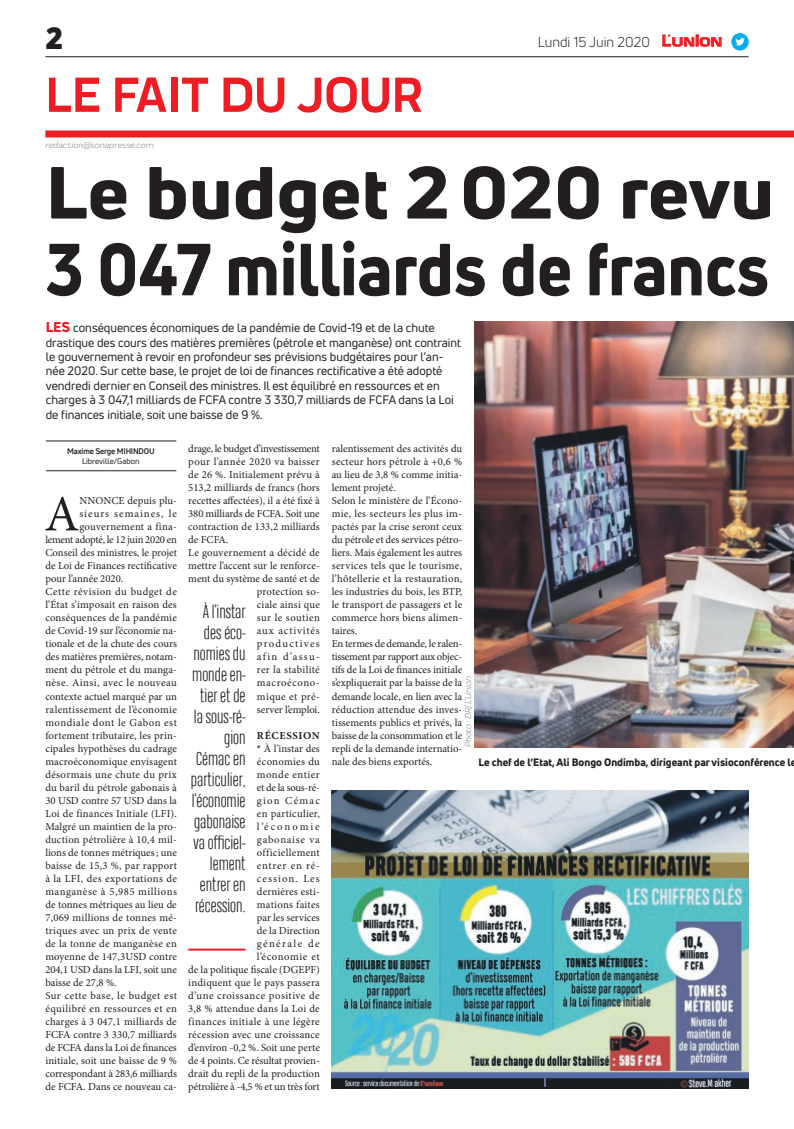
<style>
.page{position:relative;width:794px;height:1129px;background:#fff}
.page>*{position:absolute;margin:0;border:0;box-sizing:border-box;transform-origin:0 0}
.t1{font:800 72px "Uni Neue";color:#231f20;scale:.92 1}
.t2{font:800 72px "Uni Neue";color:#231f20;scale:1.09 1}
.t3{font:700 51px "Praktika";color:#ee1d23}
.t4{font:50.7px "Minion Pro";color:#231f20}
.t5{font:900 30px "Uni Neue";color:#231f20}
.t6{font:300 17.5px/21px "Heading Compressed Pro";color:#231f20;text-align:right}
.t7{font:14px "Uni Neue";color:#231f20}
.t8{font:12px/14.4px "Uni Neue";color:#231f20}
.t9{font:10.7px/13px "Minion Pro";letter-spacing:.005em;color:#231f20;text-align:right}
.t10{font:10.7px "Minion Pro";letter-spacing:.025em;color:#231f20}
.t11{font:10.7px "Minion Pro";letter-spacing:.035em;color:#231f20}
.t12{font:10.7px "Minion Pro";letter-spacing:.045em;color:#231f20}
.t13{font:10.7px "Minion Pro";letter-spacing:-.025em;color:#231f20}
.t14{font:10.7px "Minion Pro";letter-spacing:.03em;color:#231f20}
.t15{font:10.7px "Minion Pro";letter-spacing:.04em;color:#231f20}
.t16{font:10.7px "Minion Pro";letter-spacing:.05em;color:#231f20}
.t17{font:10.7px "Minion Pro";letter-spacing:.115em;color:#231f20}
.t18{font:10.7px "Minion Pro";letter-spacing:.09em;color:#231f20}
.t19{font:10.7px "Minion Pro";letter-spacing:.075em;color:#231f20}
.t20{font:10.7px "Minion Pro";letter-spacing:.055em;color:#231f20}
.t21{font:800 10.5px "Uni Neue";color:#231f20}
.t22{font:italic 9px "Praktika";color:#818386}
.t23{font:700 8px "Uni Neue";letter-spacing:-.02em;color:#231f20}
.t24{font:8px "Uni Neue";color:#231f20}
.s1{font-family:"Eurostile";font-weight:600;font-size:14.9px;color:#ee1d23}
.s2{font-family:"Eurostile";font-weight:600;font-size:11.4px;color:#ee1d23}
.s3{font-weight:800;font-size:14px;color:#ee1d23}
.s4{font-weight:700}
</style>
<div class="page">
<hr style="left:45px;top:56px;width:703px;height:1px;background:#231f20">
<div style="left:45px;top:130px;width:749px;height:7px;background:#ee1d23"></div>
<img style="left:475px;top:321px;width:319px;height:426px">
<svg style="left:662px;top:34px;width:60px;height:13px"></svg>
<div style="left:731px;top:33px;width:17px;height:18px;background:#00aeef;border-radius:50%"></div>
<svg style="left:735px;top:38px;width:10px;height:8px"></svg>
<img style="left:331px;top:790px;width:417px;height:298px">
<hr style="left:188px;top:948px;width:58px;height:2px;background:#ee1d23">
<hr style="left:46px;top:470px;width:130px;height:1px;background:#231f20">
<hr style="left:46px;top:440px;width:130px;height:1px;background:#231f20">
<h3 class="t5" style="left:45px;top:17px;width:19px">2</h3>
<h2 class="t3" style="left:45px;top:54px;width:378px">LE FAIT DU JOUR</h2>
<p class="t22" style="left:45px;top:139px;width:110px">redaction@sonapresse.com</p>
<h3 class="t7" style="left:538px;top:33px;width:186px">Lundi 15 Juin 2020 <span class="s1">L</span><span class="s2">UNION</span></h3>
<h1 class="t2" style="left:45px;top:144px;width:670px">Le budget 2020 revu</h1>
<h1 class="t1" style="left:45px;top:221px;width:788px">3 047 milliards de francs</h1>
<p class="t8" style="left:46px;top:320px;width:417px"><span class="s3">LES</span> conséquences économiques de la pandémie de Covid-19 et de la chute drastique des cours des matières premières (pétrole et manganèse) ont contraint le gouvernement à revoir en profondeur ses prévisions budgétaires pour l’an&shy;née 2020. Sur cette base, le projet de loi de finances rectificative a été adopté vendredi dernier en Conseil des ministres. Il est équilibré en ressources et en charges à 3 047,1 milliards de FCFA contre 3 330,7 milliards de FCFA dans la Loi de finances initiale, soit une baisse de 9 %.</p>
<p class="t23" style="left:67px;top:446px;width:89px">Maxime Serge MIHINDOU</p>
<p class="t24" style="left:82px;top:456px;width:59px">Libreville/Gabon</p>
<h3 class="t4" style="left:44px;top:480px;width:37px">A</h3>
<p class="t9" style="left:79px;top:494px;width:99px">NNONCE depuis plu-</p>
<p class="t18" style="left:79px;top:506px;width:99px">sieurs semaines, le</p>
<p class="t9" style="left:79px;top:520px;width:99px">gouvernement a fina-</p>
<p class="t13" style="left:45px;top:532px;width:133px">lement adopté, le 12 juin 2020 en</p>
<p class="t9" style="left:45px;top:546px;width:133px">Conseil des ministres, le projet</p>
<p class="t9" style="left:45px;top:559px;width:133px">de Loi de Finances rectificative</p>
<p class="t9" style="left:45px;top:572px;width:79px">pour l’année 2020.</p>
<p class="t12" style="left:45px;top:584px;width:133px">Cette révision du budget de</p>
<p class="t9" style="left:45px;top:598px;width:133px">l’État s’imposait en raison des</p>
<p class="t9" style="left:45px;top:611px;width:133px">conséquences de la pandémie</p>
<p class="t9" style="left:45px;top:624px;width:133px">de Covid-19 sur l’économie na-</p>
<p class="t9" style="left:45px;top:637px;width:133px">tionale et de la chute des cours</p>
<p class="t9" style="left:45px;top:650px;width:133px">des matières premières, notam-</p>
<p class="t9" style="left:45px;top:663px;width:133px">ment du pétrole et du manga-</p>
<p class="t11" style="left:45px;top:675px;width:133px">nèse. Ainsi, avec le nouveau</p>
<p class="t9" style="left:45px;top:689px;width:133px">contexte actuel marqué par un</p>
<p class="t14" style="left:45px;top:701px;width:133px">ralentissement de l’économie</p>
<p class="t12" style="left:45px;top:714px;width:133px">mondiale dont le Gabon est</p>
<p class="t9" style="left:45px;top:728px;width:133px">fortement tributaire, les prin-</p>
<p class="t9" style="left:45px;top:741px;width:133px">cipales hypothèses du cadrage</p>
<p class="t9" style="left:45px;top:754px;width:133px">macroéconomique envisagent</p>
<p class="t14" style="left:45px;top:766px;width:133px">désormais une chute du prix</p>
<p class="t9" style="left:45px;top:780px;width:133px">du baril du pétrole gabonais à</p>
<p class="t9" style="left:45px;top:793px;width:133px">30 USD contre 57 USD dans la</p>
<p class="t9" style="left:45px;top:806px;width:133px">Loi de finances Initiale (LFI).</p>
<p class="t9" style="left:45px;top:819px;width:133px">Malgré un maintien de la pro-</p>
<p class="t9" style="left:45px;top:832px;width:133px">duction pétrolière à 10,4 mil-</p>
<p class="t9" style="left:45px;top:845px;width:133px">lions de tonnes métriques; une</p>
<p class="t10" style="left:45px;top:857px;width:133px">baisse de 15,3 %, par rapport</p>
<p class="t11" style="left:45px;top:870px;width:133px">à la LFI, des exportations de</p>
<p class="t16" style="left:45px;top:883px;width:133px">manganèse à 5,985 millions</p>
<p class="t9" style="left:45px;top:897px;width:133px">de tonnes métriques au lieu de</p>
<p class="t10" style="left:45px;top:909px;width:133px">7,069 millions de tonnes mé-</p>
<p class="t10" style="left:45px;top:922px;width:133px">triques avec un prix de vente</p>
<p class="t10" style="left:45px;top:935px;width:133px">de la tonne de manganèse en</p>
<p class="t9" style="left:45px;top:949px;width:133px">moyenne de 147,3USD contre</p>
<p class="t9" style="left:45px;top:962px;width:133px">204,1 USD dans la LFI, soit une</p>
<p class="t9" style="left:45px;top:975px;width:73px">baisse de 27,8 %.</p>
<p class="t12" style="left:45px;top:987px;width:133px">Sur cette base, le budget est</p>
<p class="t11" style="left:45px;top:1000px;width:133px">équilibré en ressources et en</p>
<p class="t9" style="left:45px;top:1014px;width:133px">charges à 3 047,1 milliards de</p>
<p class="t9" style="left:45px;top:1027px;width:133px">FCFA contre 3 330,7 milliards</p>
<p class="t9" style="left:45px;top:1040px;width:133px">de FCFA dans la Loi de finances</p>
<p class="t9" style="left:45px;top:1053px;width:133px">initiale, soit une baisse de 9 %</p>
<p class="t9" style="left:45px;top:1066px;width:133px">correspondant à 283,6 milliards</p>
<p class="t9" style="left:45px;top:1079px;width:133px">de FCFA. Dans ce nouveau ca-</p>
<p class="t13" style="left:188px;top:441px;width:133px">drage, le budget d’investissement</p>
<p class="t15" style="left:188px;top:454px;width:133px">pour l’année 2020 va baisser</p>
<p class="t9" style="left:188px;top:468px;width:133px">de 26 %. Initialement prévu à</p>
<p class="t9" style="left:188px;top:481px;width:133px">513,2 milliards de francs (hors</p>
<p class="t9" style="left:188px;top:494px;width:133px">recettes affectées), il a été fixé à</p>
<p class="t9" style="left:188px;top:507px;width:133px">380 milliards de FCFA. Soit une</p>
<p class="t9" style="left:188px;top:520px;width:133px">contraction de 133,2 milliards</p>
<p class="t9" style="left:188px;top:533px;width:42px">de FCFA.</p>
<p class="t9" style="left:188px;top:546px;width:133px">Le gouvernement a décidé de</p>
<p class="t9" style="left:188px;top:559px;width:133px">mettre l’accent sur le renforce-</p>
<p class="t9" style="left:188px;top:572px;width:133px">ment du système de santé et de</p>
<p class="t9" style="left:257px;top:585px;width:64px">protection so-</p>
<p class="t9" style="left:257px;top:598px;width:64px">ciale ainsi que</p>
<p class="t15" style="left:257px;top:610px;width:64px">sur le soutien</p>
<p class="t19" style="left:257px;top:623px;width:64px">aux activités</p>
<p class="t17" style="left:257px;top:636px;width:64px">productives</p>
<p class="t17" style="left:257px;top:649px;width:64px">afin d’assu-</p>
<p class="t10" style="left:257px;top:662px;width:64px">rer la stabilité</p>
<p class="t20" style="left:257px;top:675px;width:64px">macroécono-</p>
<p class="t11" style="left:257px;top:688px;width:64px">mique et pré-</p>
<p class="t9" style="left:257px;top:702px;width:64px">server l’emploi.</p>
<p class="t9" style="left:188px;top:728px;width:133px"><span class="s4">RÉCESSION<br>*</span> À l’instar des<br>économies du<br>monde entier<br>et de la sous-ré-<br>gion Cémac<br>en particulier,<br>l’économie<br>gabonaise va<br>officiellement<br>entrer en ré-<br>cession. Les<br>dernières esti-<br>mations faites<br>par les services<br>de la Direction<br>générale de<br>l’économie et<br>de la politique fiscale (DGEPF) indiquent que le pays passera d’une croissance positive de<br>3,8 % attendue dans la Loi de finances initiale à une légère récession avec une croissance d’environ -0,2 %. Soit une perte de 4 points. Ce résultat provien&shy;drait du repli de la production pétrolière à -4,5 % et un très fort</p>
<h3 class="t6" style="left:191px;top:602px;width:56px">À l’instar des éco&shy;nomies du monde en&shy;tier et de la sous-ré&shy;gion<br>Cémac en particulier, l’économie gabonaise va officiel&shy;lement entrer en récession.</h3>
<p class="t9" style="left:332px;top:442px;width:132px;text-align:left">ralentissement des activités du secteur hors pétrole à +0,6 % au lieu de 3,8 % comme initia&shy;lement projeté.<br>Selon le ministère de l’Écono&shy;mie, les secteurs les plus im&shy;pactés par la crise seront ceux du pétrole et des services pétro&shy;liers. Mais également les autres services tels que le tourisme, l’hôtellerie et la restauration, les industries du bois, les BTP, le transport de passagers et le commerce hors biens alimen&shy;taires.<br>En termes de demande, le ralen&shy;tissement par rapport aux objec&shy;tifs de la Loi de finances initiale s’expliquerait par la baisse de la demande locale, en lien avec la réduction attendue des inves&shy;tissements publics et privés, la baisse de la consommation et le repli de la demande internatio&shy;nale des biens exportés.</p>
<p class="t22" style="left:462px;top:747px;width:73px;rotate:-90deg">Photo : DR/ L’Union</p>
<p class="t21" style="left:478px;top:755px;width:319px">Le chef de l’Etat, Ali Bongo Ondimba, dirigeant par visioconférence le</p>
</div>
